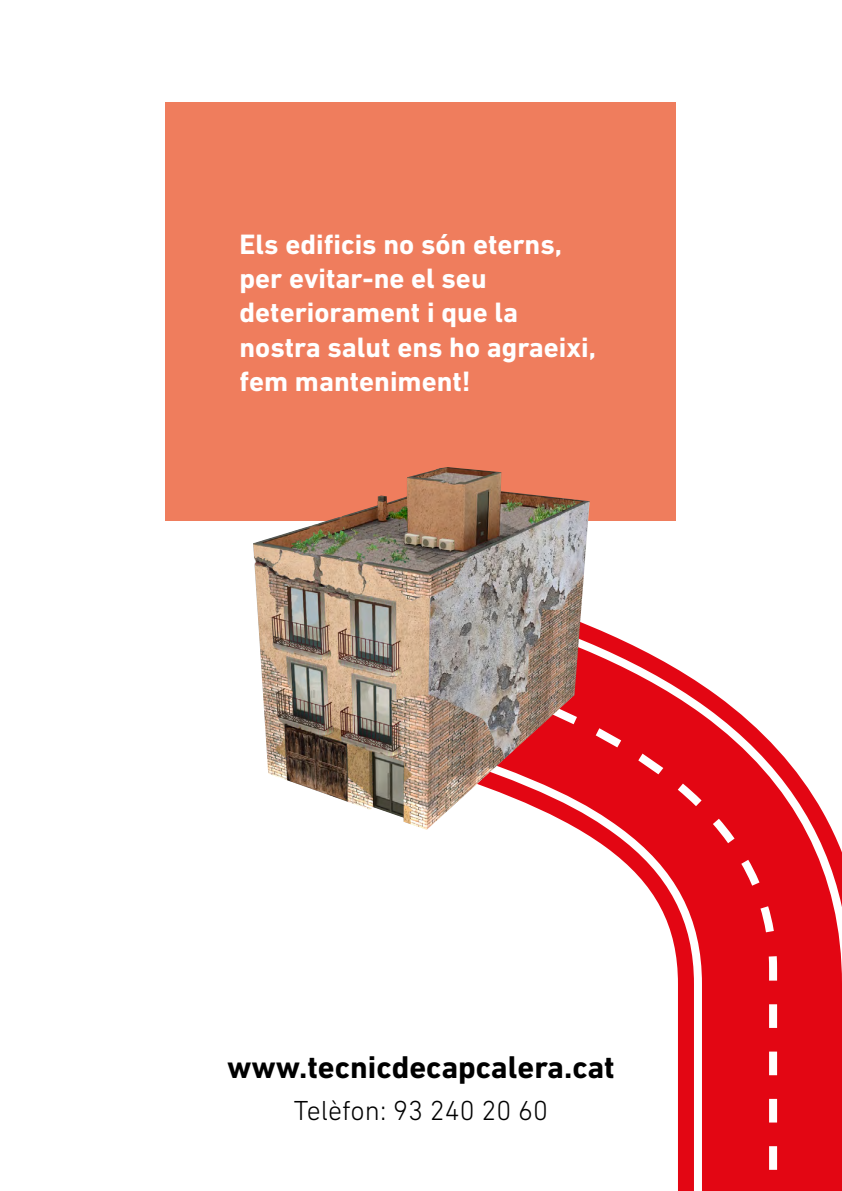
<style>
.page{position:relative;width:842px;height:1191px;background:#fff}
.page>*{position:absolute;margin:0;border:0;box-sizing:border-box;transform-origin:0 0}
.t1{font:700 32px "DIN Next LT Pro";color:#000}
.t2{font:700 28.4px/34.2px "DIN Next LT Pro";color:#fff}
.t3{font:300 28px "DIN Next LT Pro";color:#000}
</style>
<div class="page">
<svg style="left:425px;top:626px;width:417px;height:565px"></svg>
<div style="left:166px;top:102px;width:510px;height:419px;background:#ef7d5d"></div>
<img style="left:253px;top:467px;width:337px;height:362px">
<p class="t2" style="left:240px;top:227px;width:358px">Els edificis no són eterns, per evitar-ne el seu deteriorament i que la nostra salut ens ho agraeixi, fem manteniment!</p>
<p class="t1" style="left:227px;top:1048px;width:389px">www.tecnicdecapcalera.cat</p>
<p class="t3" style="left:294px;top:1094px;width:256px">Telèfon: 93 240 20 60</p>
</div>
